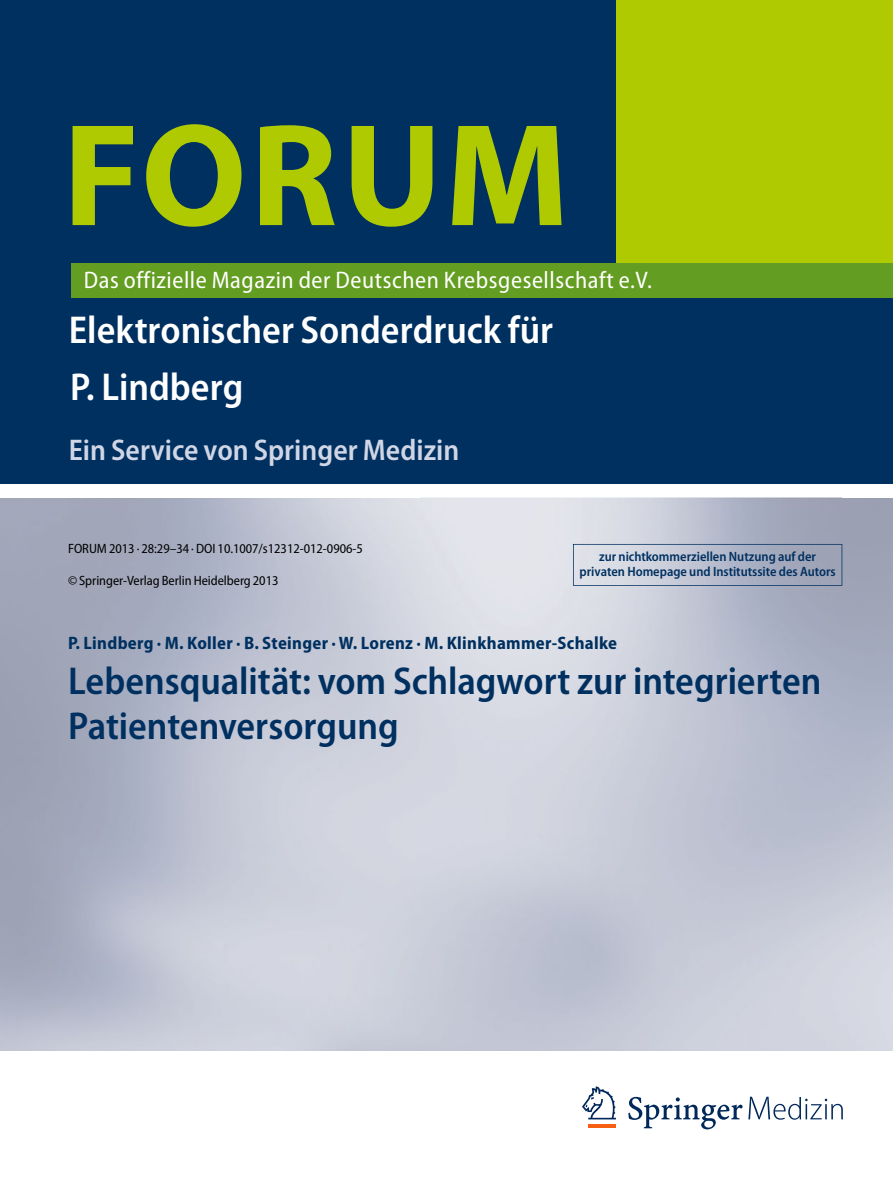
<style>
.page{position:relative;width:893px;height:1178px;background:#fff}
.page>*{position:absolute;margin:0;border:0;box-sizing:border-box;transform-origin:0 0}
.t1{font:700 147px "Myriad Pro";letter-spacing:.02em;color:#afca00}
.t2{font:600 semi-condensed 39px/45px "Myriad Pro";color:#003060}
.t3{font:600 semi-condensed 39px "Myriad Pro";color:#fff}
.t4{font:600 semi-condensed 30px "Myriad Pro";color:#d0d6e5}
.t5{font:semi-condensed 24px "Myriad Pro";letter-spacing:.025em;color:#fff}
.t6{font:700 semi-condensed 18px "Myriad Pro";letter-spacing:.015em;color:#003060}
.t7{font:semi-condensed 13.5px "Myriad Pro";color:#000}
.t8{font:600 semi-condensed 13.5px/15px "Myriad Pro";letter-spacing:-.005em;color:#003060;text-align:center}
</style>
<div class="page">
<div style="left:0;top:298px;width:893px;height:185px;background:#003060"></div>
<div style="left:0;top:0;width:617px;height:298px;background:#003060"></div>
<img style="left:0;top:497px;width:893px;height:553px">
<svg style="left:573px;top:544px;width:269px;height:42px;background:#b4baca"></svg>
<div style="left:617px;top:0;width:276px;height:298px;background:#afca00"></div>
<div style="left:71px;top:264px;width:822px;height:34px;background:#639d21"></div>
<hr style="left:588px;top:1125px;width:28px;height:3px;background:#f76013">
<svg style="left:582px;top:1086px;width:34px;height:33px"></svg>
<svg style="left:628px;top:1097px;width:215px;height:32px"></svg>
<h1 class="t1" style="left:63px;top:80px;width:508px">FORUM</h1>
<h3 class="t5" style="left:84px;top:267px;width:570px">Das offizielle Magazin der Deutschen Krebsgesellschaft e.V.</h3>
<h2 class="t3" style="left:69px;top:308px;width:486px">Elektronischer Sonderdruck für</h2>
<h2 class="t3" style="left:70px;top:365px;width:175px">P. Lindberg</h2>
<h3 class="t4" style="left:69px;top:433px;width:392px">Ein Service von Springer Medizin</h3>
<p class="t7" style="left:68px;top:541px;width:296px">FORUM 2013 · 28:29–34 · DOI 10.1007/s12312-012-0906-5</p>
<p class="t7" style="left:68px;top:573px;width:212px">© Springer-Verlag Berlin Heidelberg 2013</p>
<p class="t8" style="left:580px;top:549px;width:258px">zur nichtkommerziellen Nutzung auf der privaten Homepage und Institutssite des Autors</p>
<h3 class="t6" style="left:68px;top:632px;width:551px">P. Lindberg · M. Koller · B. Steinger · W. Lorenz · M. Klinkhammer-Schalke</h3>
<h2 class="t2" style="left:68px;top:659px;width:755px">Lebensqualität: vom Schlagwort zur integrierten<br>Patientenversorgung</h2>
</div>
